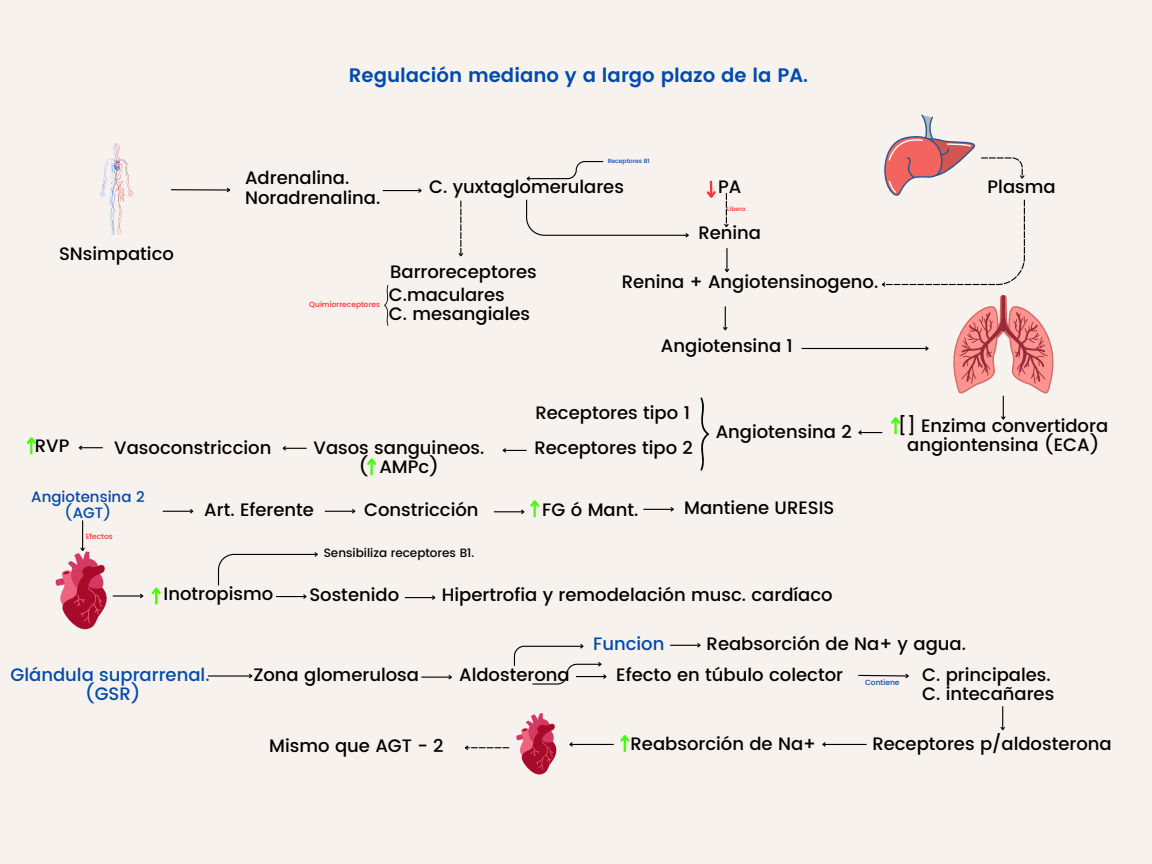
<style>
.page{position:relative;width:1152px;height:864px;background:#f8f2ef}
.page>*{position:absolute;margin:0;border:0;box-sizing:border-box;transform-origin:0 0}
.t1{font:600 19.5px "Poppins";color:#004aad}
.t2{font:500 18px/19.2px "Poppins";color:#000}
.t3{font:500 18px/19.2px "Poppins";color:#004aad;text-align:center}
.t4{font:500 15px/15.8px "Poppins";color:#004aad;text-align:center}
.t5{font:500 12px "Poppins";color:#000}
.t6{font:500 7.5px "Poppins";color:#ff3131}
.t7{font:500 7.5px "Poppins";color:#004aad}
.t8{font:500 6px "Poppins";color:#004aad}
.t9{font:500 6px "Poppins";color:#ff3131}
</style>
<div class="page">
<hr style="left:208px;top:675px;width:44px;height:2px;background:#000">
<svg style="left:248px;top:673px;width:5px;height:6px"></svg>
<svg style="left:384px;top:285px;width:5px;height:41px"></svg>
<svg style="left:700px;top:397px;width:9px;height:74px"></svg>
<hr style="left:171px;top:189px;width:59px;height:2px;background:#000">
<svg style="left:226px;top:187px;width:5px;height:6px"></svg>
<svg style="left:526px;top:161px;width:78px;height:20px"></svg>
<hr style="left:163px;top:511px;width:30px;height:1px;background:#000">
<svg style="left:189px;top:509px;width:5px;height:5px"></svg>
<svg style="left:99px;top:143px;width:35px;height:92px"></svg>
<svg style="left:706px;top:181px;width:23px;height:47px"></svg>
<hr style="left:383px;top:190px;width:38px;height:1px;background:#000">
<svg style="left:417px;top:188px;width:5px;height:5px"></svg>
<svg style="left:526px;top:199px;width:163px;height:39px"></svg>
<svg style="left:881px;top:114px;width:144px;height:173px"></svg>
<hr style="left:726px;top:248px;width:2px;height:24px;background:#000">
<svg style="left:724px;top:268px;width:6px;height:4px"></svg>
<svg style="left:723px;top:306px;width:5px;height:25px"></svg>
<svg style="left:458px;top:201px;width:5px;height:56px"></svg>
<svg style="left:953px;top:295px;width:101px;height:125px"></svg>
<hr style="left:802px;top:348px;width:126px;height:1px;background:#000">
<svg style="left:924px;top:346px;width:5px;height:5px"></svg>
<hr style="left:894px;top:418px;width:3px;height:16px;background:#42ff00">
<svg style="left:891px;top:417px;width:9px;height:9px"></svg>
<svg style="left:858px;top:430px;width:24px;height:5px"></svg>
<hr style="left:370px;top:459px;width:3px;height:16px;background:#42ff00">
<svg style="left:367px;top:458px;width:9px;height:9px"></svg>
<svg style="left:26px;top:437px;width:10px;height:17px"></svg>
<svg style="left:78px;top:445px;width:25px;height:5px"></svg>
<svg style="left:502px;top:448px;width:25px;height:5px"></svg>
<svg style="left:282px;top:446px;width:25px;height:5px"></svg>
<hr style="left:494px;top:511px;width:30px;height:1px;background:#000">
<svg style="left:520px;top:500px;width:20px;height:17px"></svg>
<hr style="left:325px;top:511px;width:30px;height:1px;background:#000">
<svg style="left:351px;top:509px;width:5px;height:5px"></svg>
<hr style="left:643px;top:509px;width:30px;height:1px;background:#000">
<svg style="left:670px;top:507px;width:4px;height:5px"></svg>
<hr style="left:82px;top:520px;width:1px;height:30px;background:#000">
<hr style="left:276px;top:596px;width:30px;height:1px;background:#000">
<svg style="left:302px;top:594px;width:5px;height:5px"></svg>
<hr style="left:405px;top:597px;width:30px;height:1px;background:#000">
<svg style="left:431px;top:595px;width:5px;height:5px"></svg>
<svg style="left:217px;top:552px;width:101px;height:34px"></svg>
<svg style="left:55px;top:547px;width:52px;height:83px"></svg>
<hr style="left:113px;top:595px;width:30px;height:2px;background:#000">
<svg style="left:139px;top:587px;width:22px;height:17px"></svg>
<hr style="left:421px;top:677px;width:30px;height:1px;background:#000">
<svg style="left:448px;top:675px;width:4px;height:5px"></svg>
<hr style="left:670px;top:645px;width:30px;height:1px;background:#000">
<svg style="left:696px;top:643px;width:5px;height:5px"></svg>
<svg style="left:858px;top:673px;width:51px;height:6px"></svg>
<svg style="left:1000px;top:706px;width:5px;height:25px"></svg>
<svg style="left:620px;top:735px;width:10px;height:17px"></svg>
<hr style="left:823px;top:744px;width:44px;height:1px;background:#000">
<svg style="left:822px;top:742px;width:5px;height:5px"></svg>
<svg style="left:513px;top:644px;width:94px;height:41px"></svg>
<hr style="left:570px;top:744px;width:44px;height:1px;background:#000">
<svg style="left:569px;top:742px;width:5px;height:5px"></svg>
<svg style="left:516px;top:713px;width:41px;height:62px"></svg>
<svg style="left:464px;top:745px;width:45px;height:5px"></svg>
<h2 class="t1" style="left:349px;top:64px;width:461px">Regulación mediano y a largo plazo de la PA.</h2>
<h2 class="t2" style="left:59px;top:245px;width:116px">SNsimpatico</h2>
<h2 class="t2" style="left:245px;top:169px;width:137px">Adrenalina.<br>Noradrenalina.</h2>
<h2 class="t8" style="left:608px;top:157px;width:43px">Receptores B1</h2>
<h1 class="t2" style="left:429px;top:177px;width:196px">C. yuxtaglomerulares</h1>
<p class="t2" style="left:718px;top:177px;width:25px">PA</p>
<h2 class="t9" style="left:727px;top:206px;width:20px">Libera</h2>
<h2 class="t2" style="left:698px;top:223px;width:64px">Renina</h2>
<p class="t6" style="left:309px;top:300px;width:72px">Quimiorreceptores</p>
<h2 class="t2" style="left:390px;top:262px;width:148px">Barroreceptores</h2>
<h2 class="t2" style="left:389px;top:285px;width:143px">C.maculares<br>C. mesangiales</h2>
<h2 class="t2" style="left:622px;top:273px;width:258px">Renina + Angiotensinogeno.</h2>
<p class="t2" style="left:661px;top:336px;width:133px">Angiotensina 1</p>
<h2 class="t2" style="left:35px;top:436px;width:36px">RVP</h2>
<h2 class="t2" style="left:114px;top:438px;width:159px">Vasoconstriccion</h2>
<p class="t2" style="left:314px;top:438px;width:172px;text-align:center">Vasos sanguineos. ( AMPc)</p>
<h5 class="t2" style="left:536px;top:403px;width:156px">Receptores tipo 1</h5>
<h2 class="t2" style="left:534px;top:438px;width:160px">Receptores tipo 2</h2>
<h2 class="t2" style="left:716px;top:422px;width:138px">Angiotensina 2</h2>
<h1 class="t4" style="left:31px;top:489px;width:115px">Angiotensina 2 (AGT)</h1>
<h2 class="t6" style="left:86px;top:532px;width:29px">Efectos</h2>
<h2 class="t2" style="left:204px;top:500px;width:111px">Art. Eferente</h2>
<p class="t2" style="left:364px;top:500px;width:116px">Constricción</p>
<p class="t2" style="left:542px;top:500px;width:98px">FG ó Mant.</p>
<h2 class="t2" style="left:684px;top:498px;width:152px">Mantiene URESIS</h2>
<h2 class="t2" style="left:164px;top:584px;width:111px">Inotropismo</h2>
<h3 class="t5" style="left:324px;top:546px;width:152px">Sensibiliza receptores B1.</h3>
<h2 class="t2" style="left:309px;top:585px;width:91px">Sostenido</h2>
<h2 class="t2" style="left:442px;top:585px;width:392px">Hipertrofia y remodelación musc. cardíaco</h2>
<p class="t2" style="left:988px;top:177px;width:70px">Plasma</p>
<h2 class="t2" style="left:898px;top:416px;width:211px;text-align:center">[] Enzima convertidora angiontensina (ECA)</h2>
<h4 class="t3" style="left:11px;top:665px;width:201px">Glándula suprarrenal. (GSR)</h4>
<h2 class="t2" style="left:253px;top:665px;width:167px">Zona glomerulosa</h2>
<h2 class="t2" style="left:459px;top:665px;width:112px">Aldosterona</h2>
<h2 class="t2" style="left:707px;top:634px;width:261px">Reabsorción de Na+ y agua.</h2>
<h2 class="t2" style="left:616px;top:665px;width:228px">Efecto en túbulo colector</h2>
<h2 class="t2" style="left:922px;top:665px;width:134px">C. principales.<br>C. intecañares</h2>
<h2 class="t3" style="left:593px;top:634px;width:73px">Funcion</h2>
<h2 class="t7" style="left:865px;top:678px;width:36px">Contiene</h2>
<p class="t2" style="left:269px;top:736px;width:176px">Mismo que AGT - 2</p>
<h2 class="t2" style="left:631px;top:734px;width:187px">Reabsorción de Na+</h2>
<h5 class="t2" style="left:872px;top:734px;width:241px">Receptores p/aldosterona</h5>
</div>
